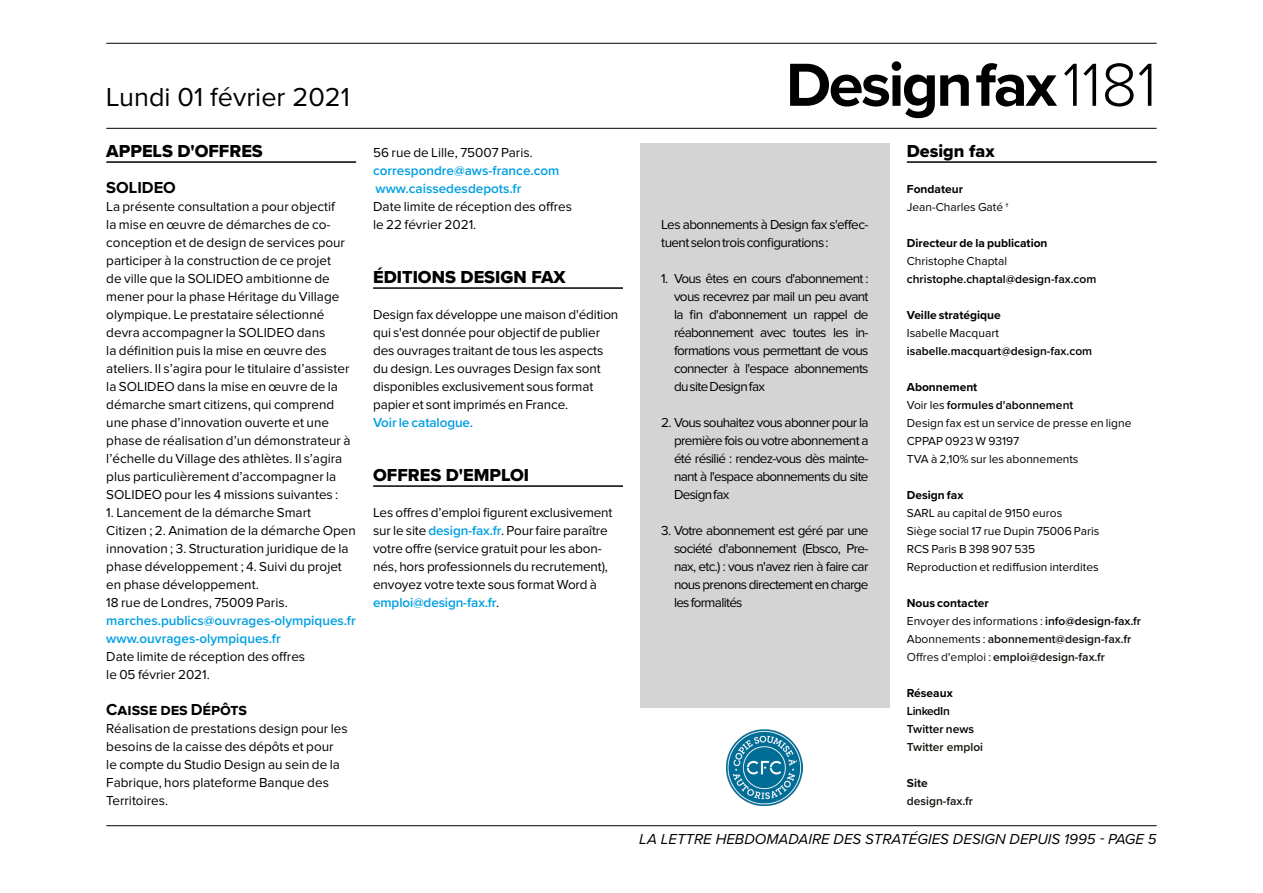
<style>
.page{position:relative;width:1263px;height:893px;background:#fff}
.page>*{position:absolute;margin:0;border:0;box-sizing:border-box;transform-origin:0 0}
.t1{font:700 63px "Proxima Nova";letter-spacing:-.04em;color:#000}
.t2{font:27px "Proxima Nova A";color:#000}
.t3{font:18px "Proxima Nova Extrabld";color:#000}
.t4{font:700 16.5px "Proxima Nova S";color:#000}
.t5{font:italic 15px "Proxima Nova";color:#000}
.t6{font:13.5px/18px "Proxima Nova";color:#000}
.t7{font:600 13.5px/18px "Proxima Nova";color:#009fe3}
.t8{font:13.5px/18px "Proxima Nova";letter-spacing:-.04em;color:#000}
.t9{font:12px/18px "Proxima Nova";color:#000}
.t10{font:600 12px/18px "Proxima Nova";color:#12100b}
.t11{font:600 12px/18px "Proxima Nova";color:#000}
.t12{font:700 12px "Proxima Nova";color:#000}
.t13{font:700 12px "Proxima Nova";color:#12100b}
.s1{font-weight:600;color:#009fe3}
.s2{font-family:"Proxima Nova A";font-weight:300}
.s3{font-weight:700}
.s4{font-weight:600}
.s5{font-weight:700;color:#000}
.s6{font-weight:400;color:#000}
.s7{color:#000}
.s8{font-weight:400}
</style>
<div class="page">
<hr style="left:106px;top:825px;width:1051px;height:1px;background:#000">
<hr style="left:106px;top:43px;width:1051px;height:1px;background:#000">
<hr style="left:106px;top:128px;width:1051px;height:1px;background:#000">
<hr style="left:106px;top:161px;width:250px;height:2px;background:#000">
<hr style="left:373px;top:287px;width:250px;height:2px;background:#000">
<hr style="left:373px;top:485px;width:250px;height:2px;background:#000">
<hr style="left:907px;top:161px;width:250px;height:2px;background:#000">
<div style="left:640px;top:143px;width:250px;height:565px;background:#d4d4d5"></div>
<img style="left:727px;top:729px;width:75px;height:76px">
<h2 class="t2" style="left:106px;top:82px;width:245px">Lundi 01 février 2021</h2>
<h3 class="t3" style="left:106px;top:138px;width:158px">APPELS D'OFFRES</h3>
<p class="t4" style="left:106px;top:178px;width:71px">SOLIDEO</p>
<p class="t6" style="left:106px;top:198px;width:246px">La présente consultation a pour objectif<br>la mise en œuvre de démarches de co&shy;conception et de design de services pour participer à la construction de ce projet<br>de ville que la SOLIDEO ambitionne de mener pour la phase Héritage du Village olympique. Le prestataire sélectionné devra accompagner la SOLIDEO dans<br>la définition puis la mise en œuvre des ateliers. Il s’agira pour le titulaire d’assister la SOLIDEO dans la mise en œuvre de la démarche smart citizens, qui comprend une phase d’innovation ouverte et une phase de réalisation d’un démonstrateur à l’échelle du Village des athlètes. Il s’agira plus particulièrement d’accompagner la SOLIDEO pour les 4 missions suivantes :</p>
<p class="t6" style="left:106px;top:504px;width:251px">1. Lancement de la démarche Smart<br>Citizen ; 2. Animation de la démarche Open innovation ; 3. Structuration juridique de la phase développement ; 4. Suivi du projet en phase développement.<br>18 rue de Londres, 75009 Paris.</p>
<p class="t7" style="left:106px;top:611px;width:251px">marches.publics@ouvrages-olympiques.fr www.ouvrages-olympiques.fr</p>
<p class="t6" style="left:106px;top:648px;width:200px">Date limite de réception des offres le 05 février 2021.</p>
<p class="t4" style="left:106px;top:700px;width:142px">Caisse des Dépôts</p>
<p class="t6" style="left:106px;top:720px;width:243px">Réalisation de prestations design pour les besoins de la caisse des dépôts et pour<br>le compte du Studio Design au sein de la Fabrique, hors plateforme Banque des Territoires.</p>
<p class="t6" style="left:373px;top:144px;width:161px">56 rue de Lille, 75007 Paris.</p>
<p class="t7" style="left:373px;top:161px;width:188px">correspondre@aws-france.com www.caissedesdepots.fr</p>
<p class="t6" style="left:373px;top:198px;width:200px">Date limite de réception des offres le 22 février 2021.</p>
<h3 class="t3" style="left:373px;top:264px;width:194px">ÉDITIONS DESIGN FAX</h3>
<p class="t6" style="left:373px;top:306px;width:247px">Design fax développe une maison d'édition qui s'est donnée pour objectif de publier des ouvrages traitant de tous les aspects du design. Les ouvrages Design fax sont disponibles exclusivement sous format papier et sont imprimés en France.</p>
<p class="t7" style="left:373px;top:413px;width:102px">Voir le catalogue.</p>
<h3 class="t3" style="left:373px;top:462px;width:158px">OFFRES D'EMPLOI</h3>
<p class="t6" style="left:373px;top:504px;width:241px">Les offres d’emploi figurent exclusivement sur le site <span class="s1">design-fax.fr</span>. Pour faire paraître votre offre (service gratuit pour les abon&shy;nés, hors professionnels du recrutement), envoyez votre texte sous format Word à <span class="s1">emploi@design-fax.fr</span>.</p>
<h1 class="t1" style="left:786px;top:38px;width:372px">Designfax<span class="s2">1181</span></h1>
<p class="t8" style="left:661px;top:216px;width:209px">Les abonnements à Design fax s'effec&shy;tuent selon trois configurations :</p>
<p class="t6" style="left:674px;top:270px;width:196px;text-align:justify;text-indent:-13px">1. Vous êtes en cours d'abonnement : vous recevrez par mail un peu avant la fin d'abonnement un rappel de réabonnement avec toutes les in&shy;formations vous permettant de vous connecter à l'espace abonnements du site Design fax</p>
<p class="t6" style="left:674px;top:414px;width:196px;text-align:justify;text-indent:-13px">2. Vous souhaitez vous abonner pour la première fois ou votre abonnement a été résilié : rendez-vous dès mainte&shy;nant à l'espace abonnements du site Design fax</p>
<p class="t6" style="left:674px;top:522px;width:196px;text-align:justify;text-indent:-13px">3. Votre abonnement est géré par une société d'abonnement (Ebsco, Pre&shy;nax, etc.) : vous n'avez rien à faire car nous prenons directement en charge les formalités</p>
<h3 class="t3" style="left:907px;top:138px;width:89px">Design fax</h3>
<p class="t12" style="left:907px;top:180px;width:58px">Fondateur</p>
<p class="t9" style="left:907px;top:198px;width:103px">Jean-Charles Gaté †</p>
<p class="t12" style="left:907px;top:234px;width:142px">Directeur de la publication</p>
<p class="t9" style="left:907px;top:252px;width:102px">Christophe Chaptal</p>
<p class="t11" style="left:907px;top:270px;width:191px">christophe.chaptal@design-fax.com</p>
<p class="t12" style="left:907px;top:306px;width:95px">Veille stratégique</p>
<p class="t9" style="left:907px;top:324px;width:94px">Isabelle Macquart</p>
<p class="t11" style="left:907px;top:342px;width:187px">isabelle.macquart@design-fax.com</p>
<p class="t9" style="left:907px;top:378px;width:226px"><span class="s3">Abonnement<br></span>Voir les <span class="s4">formules d'abonnement<br></span>Design fax est un service de presse en ligne<br>CPPAP 0923 W 93197<br>TVA à 2,10% sur les abonnements</p>
<p class="t12" style="left:907px;top:486px;width:58px">Design fax</p>
<p class="t9" style="left:907px;top:504px;width:194px">SARL au capital de 9150 euros<br>Siège social 17 rue Dupin 75006 Paris<br>RCS Paris B 398 907 535<br>Reproduction et rediffusion interdites</p>
<p class="t10" style="left:907px;top:594px;width:236px"><span class="s5">Nous contacter<br></span><span class="s6">Envoyer des informations :</span> <span class="s7">info@design-fax.fr </span><span class="s6">Abonnements :</span> abonnement@design-fax.fr <span class="s8">Offres d'emploi :</span> emploi@design-fax.fr</p>
<p class="t12" style="left:907px;top:684px;width:47px">Réseaux</p>
<p class="t11" style="left:907px;top:702px;width:69px">LinkedIn<br>Twitter news</p>
<p class="t10" style="left:907px;top:738px;width:78px">Twitter emploi</p>
<p class="t13" style="left:907px;top:774px;width:22px">Site</p>
<p class="t10" style="left:907px;top:792px;width:68px">design-fax.fr</p>
<p class="t5" style="left:639px;top:828px;width:519px">LA LETTRE HEBDOMADAIRE DES STRATÉGIES DESIGN DEPUIS 1995 - PAGE 5</p>
</div>
